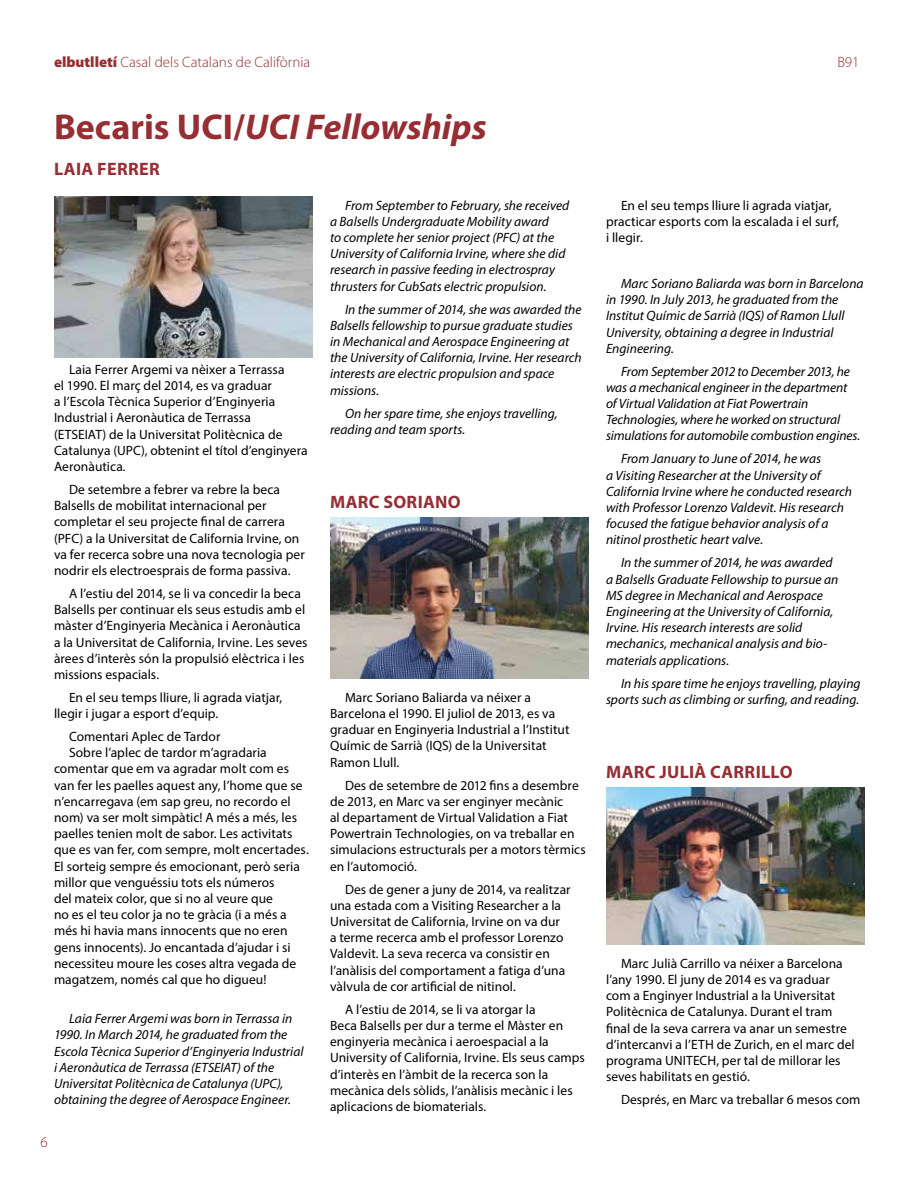
<style>
.page{position:relative;width:918px;height:1188px;background:#fff}
.page>*{position:absolute;margin:0;border:0;box-sizing:border-box;transform-origin:0 0}
.t1{font:italic 700 36px "Myriad Pro";color:#962e34}
.t2{font:700 18px "Myriad Pro";letter-spacing:.02em;color:#962e34}
.t3{font:300 15px "Myriad Pro";color:#962e34}
.t4{font:13.5px/16.2px "Myriad Pro";letter-spacing:.005em;color:#000}
.t5{font:italic 13.5px/16.2px "Myriad Pro";color:#000}
.s1{font-weight:900}
.s2{font-style:normal}
</style>
<div class="page">
<img style="left:54px;top:196px;width:258px;height:162px">
<img style="left:330px;top:517px;width:258px;height:162px">
<img style="left:606px;top:787px;width:258px;height:158px">
<p class="t3" style="left:54px;top:54px;width:258px"><span class="s1">elbutlletí</span> Casal dels Catalans de Califòrnia</p>
<p class="t3" style="left:837px;top:54px;width:24px">B91</p>
<h1 class="t1" style="left:54px;top:104px;width:434px"><span class="s2">Becaris UCI/</span>UCI Fellowships</h1>
<h2 class="t2" style="left:54px;top:158px;width:107px">LAIA FERRER</h2>
<p class="t4" style="left:54px;top:361px;width:255px;text-indent:15px">Laia Ferrer Argemi va nèixer a Terrassa<br>el 1990. El març del 2014, es va graduar<br>a l’Escola Tècnica Superior d’Enginyeria Industrial i Aeronàutica de Terrassa<br>(ETSEIAT) de la Universitat Politècnica de Catalunya (UPC), obtenint el títol d’enginyera Aeronàutica.</p>
<p class="t4" style="left:54px;top:481px;width:252px;text-indent:15px">De setembre a febrer va rebre la beca Balsells de mobilitat internacional per completar el seu projecte final de carrera (PFC) a la Universitat de California Irvine, on va fer recerca sobre una nova tecnologia per nodrir els electroesprais de forma passiva.</p>
<p class="t4" style="left:54px;top:585px;width:255px;text-indent:15px">A l’estiu del 2014, se li va concedir la beca Balsells per continuar els seus estudis amb el màster d’Enginyeria Mecànica i Aeronàutica a la Universitat de California, Irvine. Les seves àrees d’interès són la propulsió elèctrica i les missions espacials.</p>
<p class="t4" style="left:54px;top:689px;width:230px;text-indent:15px">En el seu temps lliure, li agrada viatjar, llegir i jugar a esport d’equip.</p>
<p class="t4" style="left:69px;top:728px;width:153px">Comentari Aplec de Tardor</p>
<p class="t4" style="left:69px;top:744px;width:199px">Sobre l’aplec de tardor m’agradaria</p>
<p class="t4" style="left:54px;top:761px;width:237px">comentar que em va agradar molt com es</p>
<p class="t4" style="left:54px;top:777px;width:250px">van fer les paelles aquest any, l’home que se</p>
<p class="t4" style="left:54px;top:793px;width:238px">n’encarregava (em sap greu, no recordo el</p>
<p class="t4" style="left:54px;top:809px;width:245px">nom) va ser molt simpàtic! A més a més, les</p>
<p class="t4" style="left:54px;top:825px;width:240px">paelles tenien molt de sabor. Les activitats</p>
<p class="t4" style="left:54px;top:842px;width:256px">que es van fer, com sempre, molt encertades.</p>
<p class="t4" style="left:54px;top:858px;width:247px">El sorteig sempre és emocionant, però seria</p>
<p class="t4" style="left:54px;top:874px;width:222px">millor que venguéssiu tots els números</p>
<p class="t4" style="left:54px;top:890px;width:221px">del mateix color, que si no al veure que</p>
<p class="t4" style="left:54px;top:906px;width:234px">no es el teu color ja no te gràcia (i a més a</p>
<p class="t4" style="left:54px;top:923px;width:235px">més hi havia mans innocents que no eren</p>
<p class="t4" style="left:54px;top:939px;width:238px">gens innocents). Jo encantada d’ajudar i si</p>
<p class="t4" style="left:54px;top:955px;width:244px">necessiteu moure les coses altra vegada de</p>
<p class="t4" style="left:54px;top:971px;width:214px">magatzem, només cal que ho digueu!</p>
<p class="t5" style="left:54px;top:1010px;width:251px;text-indent:15px">Laia Ferrer Argemi was born in Terrassa in 1990. In March 2014, he graduated from the Escola Tècnica Superior d’Enginyeria Industrial i Aeronàutica de Terrassa (ETSEIAT) of the Universitat Politècnica de Catalunya (UPC), obtaining the degree of Aerospace Engineer.</p>
<p class="t3" style="left:40px;top:1134px;width:9px">6</p>
<p class="t5" style="left:330px;top:197px;width:241px;text-indent:15px">From September to February, she received a Balsells Undergraduate Mobility award<br>to complete her senior project (PFC) at the University of California Irvine, where she did research in passive feeding in electrospray thrusters for CubSats electric propulsion.</p>
<p class="t5" style="left:330px;top:301px;width:253px;text-indent:15px">In the summer of 2014, she was awarded the Balsells fellowship to pursue graduate studies in Mechanical and Aerospace Engineering at the University of California, Irvine. Her research interests are electric propulsion and space missions.</p>
<p class="t5" style="left:330px;top:405px;width:229px;text-indent:15px">On her spare time, she enjoys travelling, reading and team sports.</p>
<h2 class="t2" style="left:330px;top:490px;width:132px">MARC SORIANO</h2>
<p class="t4" style="left:330px;top:689px;width:241px;text-indent:15px">Marc Soriano Baliarda va néixer a Barcelona el 1990. El juliol de 2013, es va graduar en Enginyeria Industrial a l’Institut Químic de Sarrià (IQS) de la Universitat Ramon Llull.</p>
<p class="t4" style="left:330px;top:777px;width:257px;text-indent:15px">Des de setembre de 2012 fins a desembre de 2013, en Marc va ser enginyer mecànic<br>al departament de Virtual Validation a Fiat Powertrain Technologies, on va treballar en simulacions estructurals per a motors tèrmics en l’automoció.</p>
<p class="t4" style="left:330px;top:881px;width:242px;text-indent:15px">Des de gener a juny de 2014, va realitzar una estada com a Visiting Researcher a la Universitat de California, Irvine on va dur<br>a terme recerca amb el professor Lorenzo Valdevit. La seva recerca va consistir en l’anàlisis del comportament a fatiga d’una vàlvula de cor artificial de nitinol.</p>
<p class="t4" style="left:330px;top:1001px;width:256px;text-indent:15px">A l’estiu de 2014, se li va atorgar la<br>Beca Balsells per dur a terme el Màster en enginyeria mecànica i aeroespacial a la University of California, Irvine. Els seus camps d’interès en l’àmbit de la recerca son la mecànica dels sòlids, l’anàlisis mecànic i les aplicacions de biomaterials.</p>
<p class="t4" style="left:606px;top:197px;width:235px;text-indent:15px">En el seu temps lliure li agrada viatjar, practicar esports com la escalada i el surf, i llegir.</p>
<p class="t5" style="left:606px;top:275px;width:259px;text-indent:15px">Marc Soriano Baliarda was born in Barcelona in 1990. In July 2013, he graduated from the Institut Químic de Sarrià (IQS) of Ramon Llull University, obtaining a degree in Industrial Engineering.</p>
<p class="t5" style="left:606px;top:363px;width:256px;text-indent:15px">From September 2012 to December 2013, he was a mechanical engineer in the department of Virtual Validation at Fiat Powertrain Technologies, where he worked on structural simulations for automobile combustion engines.</p>
<p class="t5" style="left:606px;top:451px;width:248px;text-indent:15px">From January to June of 2014, he was<br>a Visiting Researcher at the University of California Irvine where he conducted research with Professor Lorenzo Valdevit. His research focused the fatigue behavior analysis of a nitinol prosthetic heart valve.</p>
<p class="t5" style="left:606px;top:555px;width:234px;text-indent:15px">In the summer of 2014, he was awarded a Balsells Graduate Fellowship to pursue an MS degree in Mechanical and Aerospace Engineering at the University of California, Irvine. His research interests are solid mechanics, mechanical analysis and bio&shy;materials applications.</p>
<p class="t5" style="left:606px;top:675px;width:256px;text-align:right">In his spare time he enjoys travelling, playing sports such as climbing or surfing, and reading.</p>
<h2 class="t2" style="left:606px;top:760px;width:188px">MARC JULIÀ CARRILLO</h2>
<p class="t4" style="left:606px;top:955px;width:250px;text-indent:15px">Marc Julià Carrillo va néixer a Barcelona l’any 1990. El juny de 2014 es va graduar com a Enginyer Industrial a la Universitat Politècnica de Catalunya. Durant el tram final de la seva carrera va anar un semestre d’intercanvi a l’ETH de Zurich, en el marc del programa UNITECH, per tal de millorar les seves habilitats en gestió.</p>
<p class="t4" style="left:621px;top:1091px;width:241px">Després, en Marc va treballar 6 mesos com</p>
</div>
